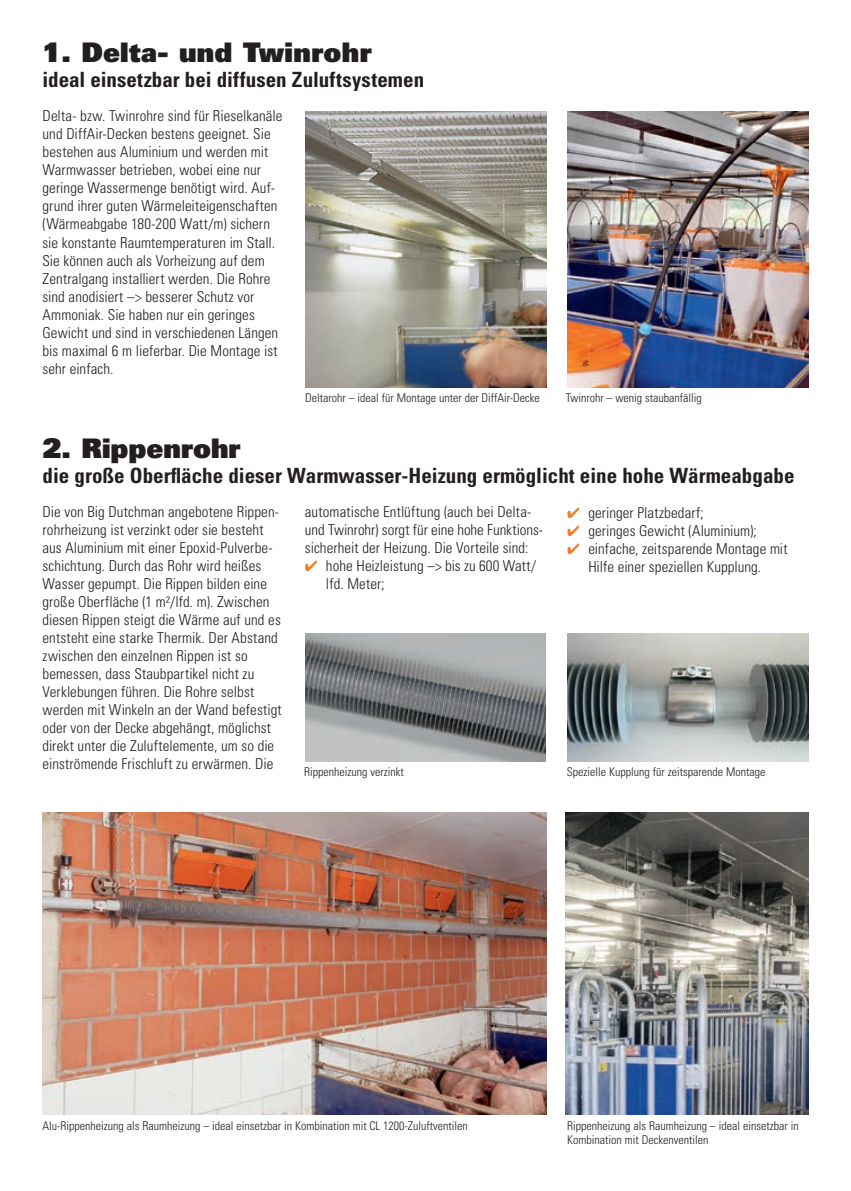
<style>
.page{position:relative;width:851px;height:1191px;background:#fff}
.page>*{position:absolute;margin:0;border:0;box-sizing:border-box;transform-origin:0 0}
.t1{font:27px "Univers LT Std X Black";letter-spacing:.005em;color:#231f20}
.t2{font:700 condensed 21px "Univers LT Std";color:#231f20}
.t3{font:300 condensed 15px/18px "Univers LT Std";letter-spacing:.005em;color:#231f20}
.t4{font:300 condensed 12px/14.4px "Univers LT Std";color:#231f20}
.s1{color:#f47921}
</style>
<div class="page">
<img style="left:305px;top:111px;width:241px;height:277px">
<img style="left:567px;top:111px;width:241px;height:277px">
<img style="left:43px;top:812px;width:503px;height:302px">
<img style="left:566px;top:812px;width:242px;height:302px">
<img style="left:305px;top:634px;width:241px;height:127px">
<img style="left:567px;top:634px;width:240px;height:127px">
<h1 class="t1" style="left:43px;top:35px;width:330px">1. Delta- und Twinrohr</h1>
<h2 class="t2" style="left:43px;top:67px;width:383px">ideal einsetzbar bei diffusen Zuluftsystemen</h2>
<p class="t3" style="left:43px;top:107px;width:241px">Delta- bzw. Twinrohre sind für Rieselkanäle und DiffAir-Decken bestens geeignet. Sie bestehen aus Aluminium und werden mit Warmwasser betrieben, wobei eine nur geringe Wassermenge benötigt wird. Auf&shy;grund ihrer guten Wärmeleiteigenschaften (Wärmeabgabe 180-200 Watt/m) sichern sie konstante Raumtemperaturen im Stall.<br>Sie können auch als Vorheizung auf dem Zentralgang installiert werden. Die Rohre sind anodisiert –&gt; besserer Schutz vor Ammoniak. Sie haben nur ein geringes Gewicht und sind in verschiedenen Längen bis maximal 6 m lieferbar. Die Montage ist sehr einfach.</p>
<p class="t4" style="left:305px;top:391px;width:236px">Deltarohr – ideal für Montage unter der DiffAir-Decke</p>
<p class="t4" style="left:566px;top:391px;width:137px">Twinrohr – wenig staubanfällig</p>
<h1 class="t1" style="left:43px;top:430px;width:199px">2. Rippenrohr</h1>
<h2 class="t2" style="left:43px;top:462px;width:753px">die große Oberfläche dieser Warmwasser-Heizung ermöglicht eine hohe Wärmeabgabe</h2>
<p class="t3" style="left:43px;top:503px;width:241px">Die von Big Dutchman angebotene Rippen&shy;rohrheizung ist verzinkt oder sie besteht aus Aluminium mit einer Epoxid-Pulverbe&shy;schichtung. Durch das Rohr wird heißes Wasser gepumpt. Die Rippen bilden eine große Oberfläche (1 m²/lfd. m). Zwischen diesen Rippen steigt die Wärme auf und es entsteht eine starke Thermik. Der Abstand zwischen den einzelnen Rippen ist so bemessen, dass Staubpartikel nicht zu Verklebungen führen. Die Rohre selbst werden mit Winkeln an der Wand befestigt oder von der Decke abgehängt, möglichst direkt unter die Zuluftelemente, um so die einströmende Frischluft zu erwärmen. Die</p>
<p class="t3" style="left:305px;top:503px;width:239px">automatische Entlüftung (auch bei Delta&shy;und Twinrohr) sorgt für eine hohe Funktions&shy;sicherheit der Heizung. Die Vorteile sind:</p>
<p class="t3" style="left:567px;top:503px;width:138px"><span class="s1">✔</span> geringer Platzbedarf;</p>
<p class="t3" style="left:567px;top:521px;width:191px"><span class="s1">✔</span> geringes Gewicht (Aluminium);</p>
<p class="t3" style="left:567px;top:539px;width:222px;text-align:center"><span class="s1">✔</span> einfache, zeitsparende Montage mit<br>Hilfe einer speziellen Kupplung.</p>
<p class="t3" style="left:326px;top:557px;width:211px;text-indent:-21px"><span class="s1">✔</span> hohe Heizleistung –&gt; bis zu 600 Watt/ lfd. Meter;</p>
<p class="t4" style="left:304px;top:765px;width:101px">Rippenheizung verzinkt</p>
<p class="t4" style="left:567px;top:765px;width:200px">Spezielle Kupplung für zeitsparende Montage</p>
<p class="t4" style="left:43px;top:1118px;width:427px">Alu-Rippenheizung als Raumheizung – ideal einsetzbar in Kombination mit CL 1200-Zuluftventilen</p>
<p class="t4" style="left:567px;top:1118px;width:233px">Rippenheizung als Raumheizung – ideal einsetzbar in<br>Kombination mit Deckenventilen</p>
</div>
